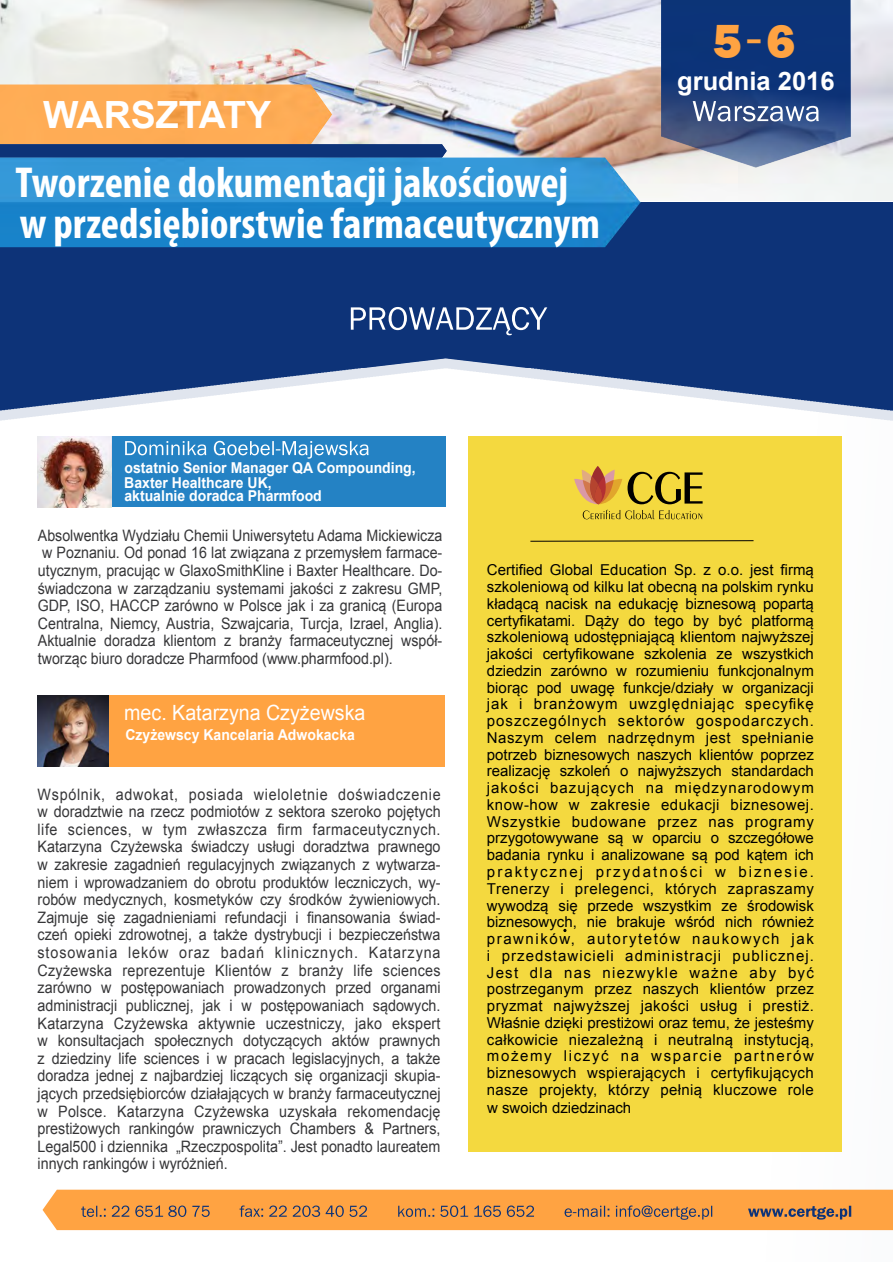
<style>
.page{position:relative;width:893px;height:1262px;background:#fff}
.page>*{position:absolute;margin:0;border:0;box-sizing:border-box;transform-origin:0 0}
.t1{font:49.2px "Franklin Got Itc TEE Heav";color:#ffa342}
.t2{font:700 condensed 43.5px/40.8px "Myriad Pro";color:#fff}
.t3{font:700 37.5px "Arial";color:#fff}
.t4{font:700 25.5px "Arial";color:#fff}
.t5{font:21px "Arial";color:#fff;scale:.93 1}
.t6{font:15.75px/17.5px "Arial";color:#363638;text-align:justify;scale:.91 1}
.t7{font:15.75px/17.5px "Arial";color:#363638;text-align:justify;scale:.9 1}
.t8{font:15px/16.8px "Arial";letter-spacing:.02em;color:#000;text-align:justify}
.t9{font:700 15px/14.2px "Arial";color:#fff;scale:.94 1}
.s1{font-family:"Arial"}
</style>
<div class="page">
<img style="left:0;top:0;width:892px;height:202px">
<div style="left:0;top:202px;width:892px;height:1060px;background:#0d3378"></div>
<div style="left:0;top:368px;width:892px;height:894px;background:#fff"></div>
<img style="left:0;top:84px;width:332px;height:60px">
<svg style="left:43px;top:1189px;width:849px;height:41px"></svg>
<svg style="left:351px;top:307px;width:196px;height:28px"></svg>
<img style="left:38px;top:695px;width:71px;height:72px">
<img style="left:37px;top:436px;width:75px;height:71px">
<div style="left:112px;top:436px;width:333px;height:71px;background:#2482c4"></div>
<svg style="left:125px;top:441px;width:243px;height:17px"></svg>
<div style="left:109px;top:695px;width:336px;height:72px;background:#ffa342"></div>
<div style="left:468px;top:435px;width:373px;height:716px;background:#f4d93f"></div>
<svg style="left:530px;top:540px;width:224px;height:2px"></svg>
<svg style="left:582px;top:510px;width:120px;height:9px"></svg>
<svg style="left:574px;top:466px;width:128px;height:38px"></svg>
<svg style="left:0;top:144px;width:446px;height:14px"></svg>
<img style="left:661px;top:0;width:189px;height:168px">
<svg style="left:692px;top:101px;width:126px;height:20px"></svg>
<img style="left:0;top:158px;width:640px;height:89px">
<h3 class="t3" style="left:43px;top:101px;width:229px">WARSZTATY</h3>
<h2 class="t2" style="left:16px;top:166px;width:585px">Tworzenie dokumentacji jakościowej w przedsiębiorstwie farmaceutycznym</h2>
<h1 class="t1" style="left:712px;top:18px;width:84px">5 6<span class="s1">-</span></h1>
<h3 class="t4" style="left:677px;top:71px;width:159px">grudnia 2016</h3>
<p class="t9" style="left:124px;top:462px;width:311px">ostatnio Senior Manager QA Compounding,<br>Baxter Healthcare UK,</p>
<p class="t9" style="left:124px;top:489px;width:211px">aktualnie doradca Pharmfood</p>
<p class="t7" style="left:38px;top:528px;width:451px">Absolwentka Wydziału Chemii Uniwersytetu Adama Mickiewicza w Poznaniu. Od ponad 16 lat związana z przemysłem farmace&shy;utycznym, pracując w GlaxoSmithKline i Baxter Healthcare. Do&shy;świadczona w zarządzaniu systemami jakości z zakresu GMP, GDP, ISO, HACCP zarówno w Polsce jak i za granicą (Europa Centralna, Niemcy, Austria, Szwajcaria, Turcja, Izrael, Anglia).<br>Aktualnie doradza klientom z branży farmaceutycznej współ&shy;tworząc biuro doradcze Pharmfood (www.pharmfood.pl).</p>
<h3 class="t5" style="left:124px;top:704px;width:261px">mec. Katarzyna Czyżewska</h3>
<p class="t9" style="left:125px;top:729px;width:246px">Czyżewscy Kancelaria Adwokacka</p>
<p class="t6" style="left:38px;top:787px;width:444px">Wspólnik, adwokat, posiada wieloletnie doświadczenie w doradztwie na rzecz podmiotów z sektora szeroko pojętych life sciences, w tym zwłaszcza firm farmaceutycznych.<br>Katarzyna Czyżewska świadczy usługi doradztwa prawnego w zakresie zagadnień regulacyjnych związanych z wytwarza&shy;niem i wprowadzaniem do obrotu produktów leczniczych, wy&shy;robów medycznych, kosmetyków czy środków żywieniowych.<br>Zajmuje się zagadnieniami refundacji i finansowania świad&shy;czeń opieki zdrowotnej, a także dystrybucji i bezpieczeństwa stosowania leków oraz badań klinicznych. Katarzyna Czyżewska reprezentuje Klientów z branży life sciences zarówno w postępowaniach prowadzonych przed organami administracji publicznej, jak i w postępowaniach sądowych.<br>Katarzyna Czyżewska aktywnie uczestniczy, jako ekspert w konsultacjach społecznych dotyczących aktów prawnych z dziedziny life sciences i w pracach legislacyjnych, a także doradza jednej z najbardziej liczących się organizacji skupia&shy;jących przedsiębiorców działających w branży farmaceutycznej w Polsce. Katarzyna Czyżewska uzyskała rekomendację prestiżowych rankingów prawniczych Chambers &amp; Partners, Legal500 i dziennika „Rzeczpospolita”. Jest ponadto laureatem innych rankingów i wyróżnień.</p>
<p class="t8" style="left:487px;top:563px;width:328px">Certified Global Education Sp. z o.o. jest firmą szkoleniową od kilku lat obecną na polskim rynku kładącą nacisk na edukację biznesową popartą certyfikatami. Dąży do tego by być platformą szkoleniową udostępniającą klientom najwyższej jakości certyfikowane szkolenia ze wszystkich dziedzin zarówno w rozumieniu funkcjonalnym biorąc pod uwagę funkcje/działy w organizacji jak i branżowym uwzględniając specyfikę poszczególnych sektorów gospodarczych.<br>Naszym celem nadrzędnym jest spełnianie potrzeb biznesowych naszych klientów poprzez realizację szkoleń o najwyższych standardach jakości bazujących na międzynarodowym know-how w zakresie edukacji biznesowej.<br>Wszystkie budowane przez nas programy przygotowywane są w oparciu o szczegółowe badania rynku i analizowane są pod kątem ich praktycznej przydatności w biznesie.<br>Trenerzy i prelegenci, których zapraszamy wywodzą się przede wszystkim ze środowisk biznesowych, nie brakuje wśród nich również prawników, autorytetów naukowych jak i przedstawicieli administracji publicznej.<br>Jest dla nas niezwykle ważne aby być postrzeganym przez naszych klientów przez pryzmat najwyższej jakości usług i prestiż.<br>Właśnie dzięki prestiżowi oraz temu, że jesteśmy całkowicie niezależną i neutralną instytucją, możemy liczyć na wsparcie partnerów biznesowych wspierających i certyfikujących nasze projekty, którzy pełnią kluczowe role w swoich dziedzinach</p>
</div>
